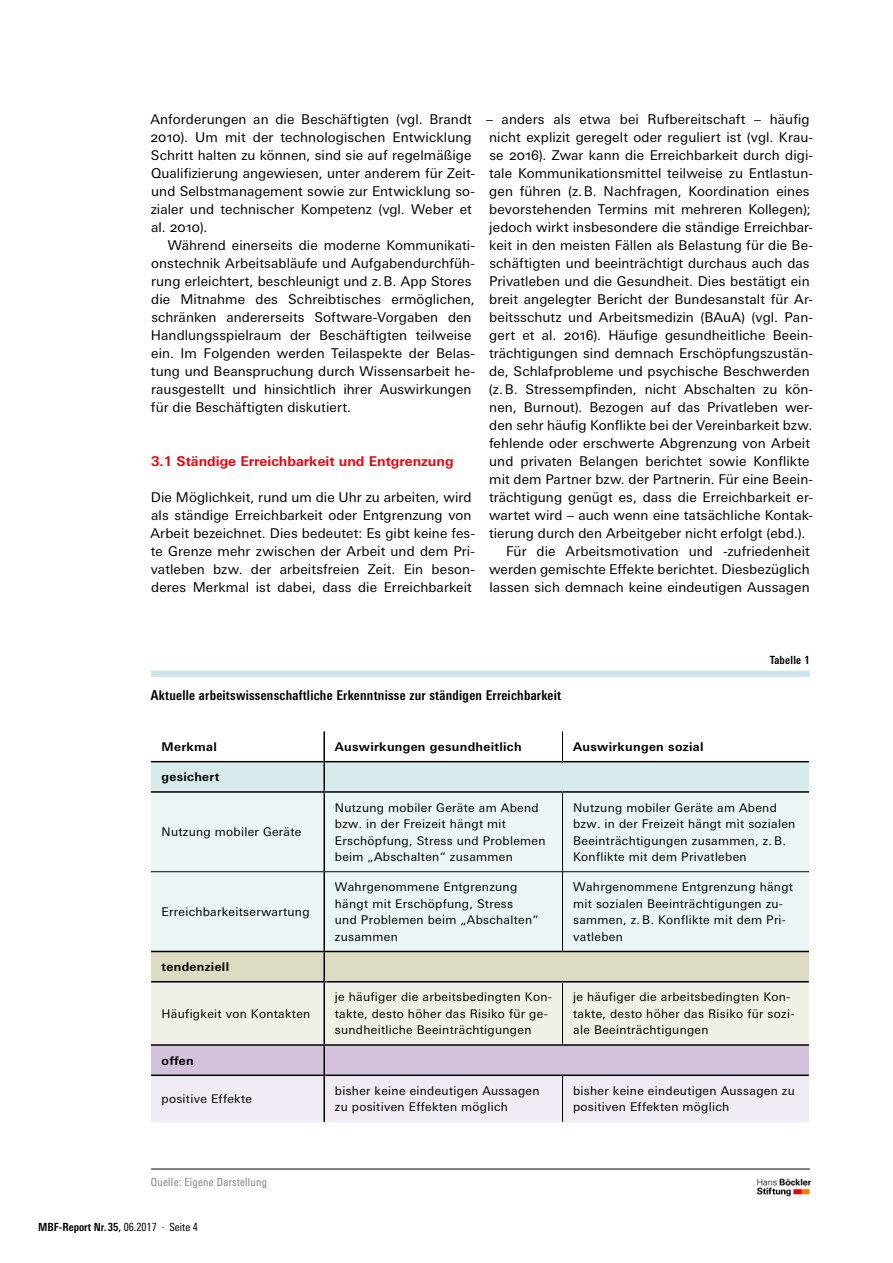
<style>
.page{position:relative;width:893px;height:1263px;background:#fff}
.page>*{position:absolute;margin:0;border:0;box-sizing:border-box;transform-origin:0 0}
.Copytext_ohne_Einzug{font:13.5px/18px "Univers Next Pro";letter-spacing:.005em;color:#000}
.Copytext_mit_Einzug{font:13.5px/18px "Univers Next Pro";letter-spacing:.005em;color:#000}
.t1{font:700 condensed 13.5px "Univers Next Pro";letter-spacing:.02em;color:#000}
.Zwischentitel_1_Rot{font:700 13.5px "Univers Next Pro";color:#e30513}
.Tabelle_Inhalt_Reg{font:12px/16.5px "Univers Next Pro";letter-spacing:.025em;color:#000}
.Tabelle_Inhalt_Reg-2{font:700 12px "Univers Next Pro";letter-spacing:.025em;color:#000}
.t2{font:700 condensed 11.25px "Univers Next Pro";color:#000}
.t3{font:condensed 11.25px "Univers Next Pro";letter-spacing:.025em;color:#808285}
.t4{font:700 condensed 11.25px "Univers Next Pro";letter-spacing:.025em;color:#000}
.s1{font-weight:400}
</style>
<div class="page">
<div style="left:151px;top:762px;width:658px;height:29px;background:#d7ebed"></div>
<div style="left:151px;top:793px;width:658px;height:158px;background:#ebf5f6"></div>
<svg style="left:151px;top:952px;width:658px;height:170px"></svg>
<hr style="left:562px;top:731px;width:1px;height:30px;background:#000">
<hr style="left:562px;top:793px;width:1px;height:78px;background:#000">
<hr style="left:151px;top:871px;width:172px;height:1px;background:#000">
<hr style="left:325px;top:871px;width:237px;height:1px;background:#000">
<hr style="left:562px;top:871px;width:247px;height:1px;background:#000">
<hr style="left:562px;top:872px;width:1px;height:79px;background:#000">
<hr style="left:562px;top:982px;width:1px;height:62px;background:#000">
<hr style="left:562px;top:1076px;width:1px;height:46px;background:#000">
<hr style="left:323px;top:731px;width:2px;height:30px;background:#000">
<hr style="left:323px;top:762px;width:2px;height:29px;background:#000">
<hr style="left:323px;top:793px;width:2px;height:79px;background:#000">
<hr style="left:323px;top:872px;width:2px;height:79px;background:#000">
<hr style="left:323px;top:952px;width:2px;height:29px;background:#000">
<hr style="left:323px;top:982px;width:2px;height:62px;background:#000">
<hr style="left:323px;top:1046px;width:2px;height:28px;background:#000">
<hr style="left:323px;top:1076px;width:2px;height:46px;background:#000">
<hr style="left:151px;top:761px;width:173px;height:1px;background:#000">
<hr style="left:324px;top:761px;width:238px;height:1px;background:#000">
<hr style="left:562px;top:761px;width:247px;height:1px;background:#000">
<hr style="left:151px;top:791px;width:173px;height:2px;background:#000">
<hr style="left:324px;top:791px;width:238px;height:2px;background:#000">
<hr style="left:562px;top:791px;width:247px;height:2px;background:#000">
<hr style="left:151px;top:951px;width:173px;height:1px;background:#000">
<hr style="left:324px;top:951px;width:238px;height:1px;background:#000">
<hr style="left:562px;top:951px;width:247px;height:1px;background:#000">
<hr style="left:151px;top:981px;width:173px;height:1px;background:#000">
<hr style="left:324px;top:981px;width:238px;height:1px;background:#000">
<hr style="left:562px;top:981px;width:247px;height:1px;background:#000">
<hr style="left:151px;top:1044px;width:173px;height:2px;background:#000">
<hr style="left:324px;top:1044px;width:238px;height:2px;background:#000">
<hr style="left:562px;top:1044px;width:247px;height:2px;background:#000">
<hr style="left:151px;top:1074px;width:173px;height:2px;background:#000">
<hr style="left:324px;top:1074px;width:238px;height:2px;background:#000">
<hr style="left:562px;top:1074px;width:247px;height:2px;background:#000">
<div style="left:151px;top:671px;width:659px;height:6px;background:#cce6ef"></div>
<hr style="left:151px;top:1169px;width:659px;height:1px;background:#000">
<img style="left:757px;top:1178px;width:54px;height:19px">
<p class="Copytext_ohne_Einzug" style="left:150px;top:111px;width:326px">Anforderungen an die Beschäftigten (vgl. Brandt 2010). Um mit der technologischen Entwicklung Schritt halten zu können, sind sie auf regelmäßige Qualifizierung angewiesen, unter anderem für Zeit&shy;und Selbstmanagement sowie zur Entwicklung so&shy;zialer und technischer Kompetenz (vgl. Weber et al. 2010).</p>
<p class="Copytext_mit_Einzug" style="left:151px;top:237px;width:326px;text-indent:17px">Während einerseits die moderne Kommunikati&shy;onstechnik Arbeitsabläufe und Aufgabendurchfüh&shy;rung erleichtert, beschleunigt und z.B. App Stores die Mitnahme des Schreibtisches ermöglichen, schränken andererseits Software-Vorgaben den Handlungsspielraum der Beschäftigten teilweise ein. Im Folgenden werden Teilaspekte der Belas&shy;tung und Beanspruchung durch Wissensarbeit he&shy;rausgestellt und hinsichtlich ihrer Auswirkungen für die Beschäftigten diskutiert.</p>
<p class="Zwischentitel_1_Rot" style="left:151px;top:453px;width:304px">3.1 Ständige Erreichbarkeit und Entgrenzung</p>
<p class="Copytext_ohne_Einzug" style="left:150px;top:489px;width:326px">Die Möglichkeit, rund um die Uhr zu arbeiten, wird als ständige Erreichbarkeit oder Entgrenzung von Arbeit bezeichnet. Dies bedeutet: Es gibt keine fes&shy;te Grenze mehr zwischen der Arbeit und dem Pri&shy;vatleben bzw. der arbeitsfreien Zeit. Ein beson&shy;deres Merkmal ist dabei, dass die Erreichbarkeit</p>
<p class="Copytext_ohne_Einzug" style="left:486px;top:111px;width:329px">– anders als etwa bei Rufbereitschaft – häufig nicht explizit geregelt oder reguliert ist (vgl. Krau&shy;se 2016). Zwar kann die Erreichbarkeit durch digi&shy;tale Kommunikationsmittel teilweise zu Entlastun&shy;gen führen (z.B. Nachfragen, Koordination eines bevorstehenden Termins mit mehreren Kollegen); jedoch wirkt insbesondere die ständige Erreichbar&shy;keit in den meisten Fällen als Belastung für die Be&shy;schäftigten und beeinträchtigt durchaus auch das Privatleben und die Gesundheit. Dies bestätigt ein breit angelegter Bericht der Bundesanstalt für Ar&shy;beitsschutz und Arbeitsmedizin (BAuA) (vgl. Pan&shy;gert et al. 2016). Häufige gesundheitliche Beein&shy;trächtigungen sind demnach Erschöpfungszustän&shy;de, Schlafprobleme und psychische Beschwerden (z.B. Stressempfinden, nicht Abschalten zu kön&shy;nen, Burnout). Bezogen auf das Privatleben wer&shy;den sehr häufig Konflikte bei der Vereinbarkeit bzw. fehlende oder erschwerte Abgrenzung von Arbeit und privaten Belangen berichtet sowie Konflikte mit dem Partner bzw. der Partnerin. Für eine Beein&shy;trächtigung genügt es, dass die Erreichbarkeit er&shy;wartet wird – auch wenn eine tatsächliche Kontak&shy;tierung durch den Arbeitgeber nicht erfolgt (ebd.).</p>
<p class="Copytext_mit_Einzug" style="left:489px;top:543px;width:322px;text-align:justify;text-indent:17px">Für die Arbeitsmotivation und -zufriedenheit werden gemischte Effekte berichtet. Diesbezüglich lassen sich demnach keine eindeutigen Aussagen</p>
<p class="t4" style="left:770px;top:653px;width:42px">Tabelle 1</p>
<p class="t1" style="left:151px;top:687px;width:412px">Aktuelle arbeitswissenschaftliche Erkenntnisse zur ständigen Erreichbarkeit</p>
<p class="Tabelle_Inhalt_Reg-2" style="left:162px;top:740px;width:57px">Merkmal</p>
<p class="Tabelle_Inhalt_Reg-2" style="left:335px;top:740px;width:188px">Auswirkungen gesundheitlich</p>
<p class="Tabelle_Inhalt_Reg-2" style="left:573px;top:740px;width:132px">Auswirkungen sozial</p>
<p class="Tabelle_Inhalt_Reg-2" style="left:162px;top:770px;width:59px">gesichert</p>
<p class="Tabelle_Inhalt_Reg" style="left:162px;top:824px;width:141px">Nutzung mobiler Geräte</p>
<p class="Tabelle_Inhalt_Reg" style="left:162px;top:904px;width:150px">Erreichbarkeitserwartung</p>
<p class="Tabelle_Inhalt_Reg-2" style="left:162px;top:960px;width:69px">tendenziell</p>
<p class="Tabelle_Inhalt_Reg" style="left:162px;top:1005px;width:150px">Häufigkeit von Kontakten</p>
<p class="Tabelle_Inhalt_Reg" style="left:335px;top:799px;width:212px">Nutzung mobiler Geräte am Abend bzw. in der Freizeit hängt mit<br>Erschöpfung, Stress und Problemen beim „Abschalten“ zusammen</p>
<p class="Tabelle_Inhalt_Reg" style="left:573px;top:799px;width:224px">Nutzung mobiler Geräte am Abend bzw. in der Freizeit hängt mit sozialen Beeinträchtigungen zusammen, z. B.<br>Konflikte mit dem Privatleben</p>
<p class="Tabelle_Inhalt_Reg" style="left:335px;top:879px;width:205px">Wahrgenommene Entgrenzung hängt mit Erschöpfung, Stress<br>und Problemen beim „Abschalten“ zusammen</p>
<p class="Tabelle_Inhalt_Reg" style="left:573px;top:879px;width:221px">Wahrgenommene Entgrenzung hängt mit sozialen Beeinträchtigungen zu&shy;sammen, z. B. Konflikte mit dem Pri&shy;vatleben</p>
<p class="Tabelle_Inhalt_Reg" style="left:335px;top:989px;width:219px">je häufiger die arbeitsbedingten Kon&shy;takte, desto höher das Risiko für ge&shy;sundheitliche Beeinträchtigungen</p>
<p class="Tabelle_Inhalt_Reg" style="left:573px;top:989px;width:223px">je häufiger die arbeitsbedingten Kon&shy;takte, desto höher das Risiko für sozi&shy;ale Beeinträchtigungen</p>
<p class="Tabelle_Inhalt_Reg-2" style="left:162px;top:1053px;width:34px">offen</p>
<p class="Tabelle_Inhalt_Reg" style="left:162px;top:1091px;width:92px">positive Effekte</p>
<p class="Tabelle_Inhalt_Reg" style="left:335px;top:1082px;width:206px">bisher keine eindeutigen Aussagen zu positiven Effekten möglich</p>
<p class="Tabelle_Inhalt_Reg" style="left:573px;top:1082px;width:223px">bisher keine eindeutigen Aussagen zu positiven Effekten möglich</p>
<p class="t3" style="left:151px;top:1176px;width:118px">Quelle: Eigene Darstellung</p>
<p class="t2" style="left:38px;top:1220px;width:161px">MBF-Report Nr. 35, <span class="s1">06.2017 · Seite 4</span></p>
</div>
